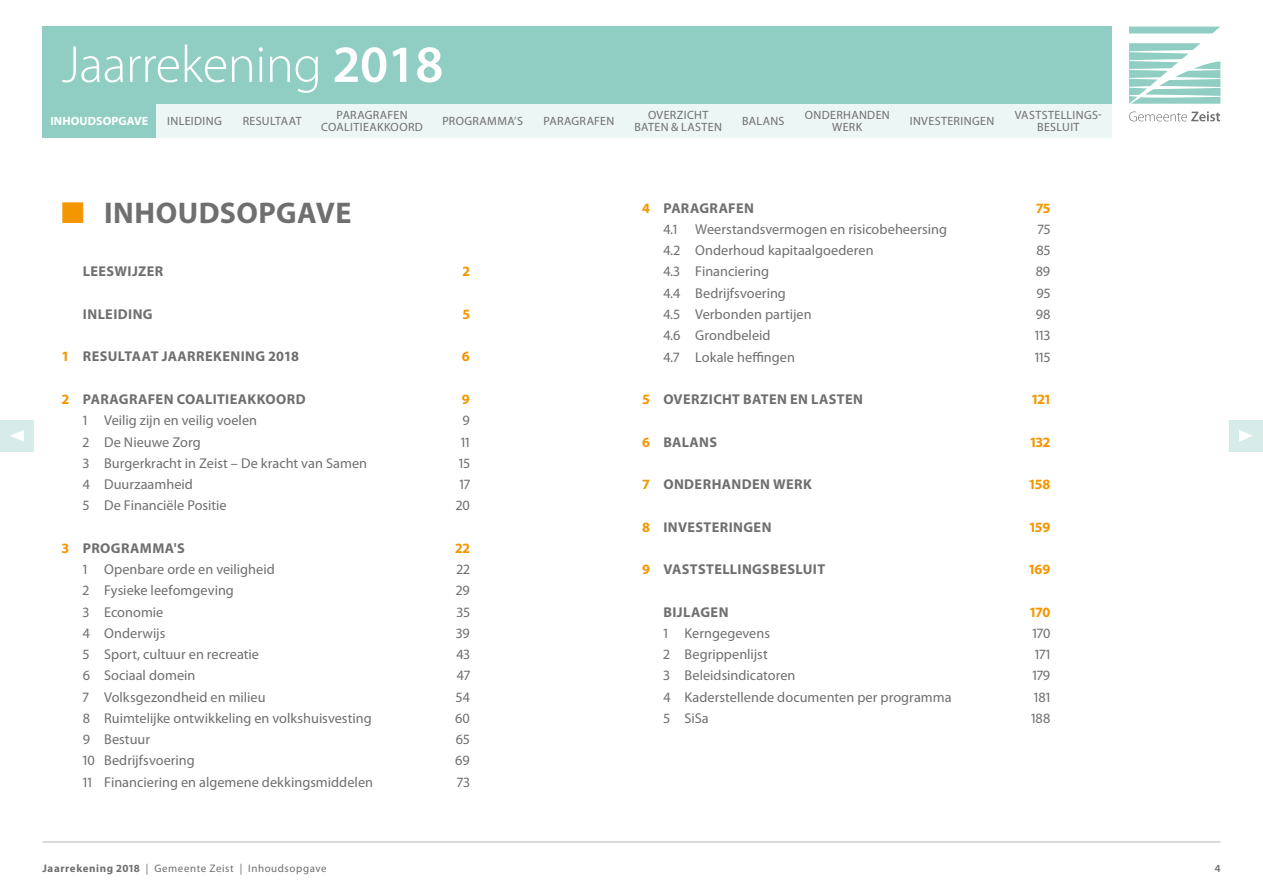
<style>
.page{position:relative;width:1263px;height:893px;background:#fff}
.page>*{position:absolute;margin:0;border:0;box-sizing:border-box;transform-origin:0 0}
.t1{font:300 52.5px "Myriad Pro";letter-spacing:-.01em;color:#fff}
.t2{font:700 30px "Myriad Pro";letter-spacing:.015em;color:#706f6f}
.t3{font:14.25px/21.3px "Myriad Pro";letter-spacing:.005em;color:#706f6f}
.t4{font:700 14.25px/21.3px "Myriad Pro";letter-spacing:.03em;color:#706f6f}
.t5{font:700 14.25px "Myriad Pro";letter-spacing:.005em;color:#f49600}
.t6{font:12px/12px "Myriad Pro";letter-spacing:.03em;color:#706f6f;text-align:center}
.t7{font:700 12px "Myriad Pro";letter-spacing:.01em;color:#fff}
.t8{font:10.95px "Myriad Pro";letter-spacing:.055em;color:#706f6f}
.t9{font:600 10.95px "Myriad Pro";color:#706f6f}
.s1{font-weight:600}
.s2{color:#f49600}
.s3{font-weight:700;color:#f49600}
.s4{font-weight:700}
.s5{font-weight:400}
</style>
<div class="page">
<div style="left:43px;top:104px;width:1069px;height:34px;background:#ecf6f4"></div>
<div style="left:43px;top:104px;width:113px;height:34px;background:#90cec3"></div>
<div style="left:43px;top:27px;width:1069px;height:77px;background:#90cec3"></div>
<div style="left:0;top:420px;width:34px;height:32px;background:#d7ece8"></div>
<div style="left:1229px;top:420px;width:34px;height:32px;background:#d7ece8"></div>
<svg style="left:1239px;top:430px;width:14px;height:12px"></svg>
<svg style="left:10px;top:430px;width:14px;height:12px"></svg>
<svg style="left:1129px;top:111px;width:91px;height:10px"></svg>
<svg style="left:1129px;top:27px;width:91px;height:6px"></svg>
<svg style="left:1129px;top:43px;width:91px;height:61px"></svg>
<hr style="left:43px;top:841px;width:1177px;height:1px;background:#bcbcbc">
<h1 class="t1" style="left:62px;top:36px;width:383px">Jaarrekening <span class="s1">2018</span></h1>
<p class="t7" style="left:50px;top:115px;width:99px">INHOUDSOPGAVE</p>
<p class="t6" style="left:167px;top:116px;width:56px">INLEIDING</p>
<p class="t6" style="left:243px;top:116px;width:60px">RESULTAAT</p>
<p class="t6" style="left:321px;top:110px;width:103px">PARAGRAFEN<br>COALITIEAKKOORD</p>
<p class="t6" style="left:634px;top:110px;width:89px">OVERZICHT<br>BATEN &amp; LASTEN</p>
<p class="t6" style="left:742px;top:116px;width:44px">BALANS</p>
<p class="t6" style="left:805px;top:110px;width:86px">ONDERHANDEN<br>WERK</p>
<p class="t6" style="left:910px;top:116px;width:86px">INVESTERINGEN</p>
<p class="t6" style="left:1015px;top:110px;width:89px">VASTSTELLINGS-<br>BESLUIT</p>
<p class="t6" style="left:442px;top:116px;width:82px">PROGRAMMA’S</p>
<p class="t6" style="left:543px;top:116px;width:72px">PARAGRAFEN</p>
<h2 class="t2" style="left:62px;top:196px;width:291px"><span class="s2">■</span> INHOUDSOPGAVE</h2>
<p class="t4" style="left:83px;top:261px;width:82px">LEESWIJZER</p>
<p class="t4" style="left:83px;top:304px;width:71px">INLEIDING</p>
<p class="t4" style="left:62px;top:346px;width:239px"><span class="s2">1</span> RESULTAAT JAARREKENING 2018</p>
<p class="t3" style="left:83px;top:389px;width:286px;text-indent:-21px"><span class="s3">2</span> <span class="s4">PARAGRAFEN COALITIEAKKOORD<br></span>1 Veilig zijn en veilig voelen<br>2 De Nieuwe Zorg<br>3 Burgerkracht in Zeist – De kracht van Samen<br>4 Duurzaamheid<br>5 De Financiële Positie</p>
<p class="t3" style="left:83px;top:538px;width:292px;text-indent:-21px"><span class="s3">3</span> <span class="s4">PROGRAMMA'S<br></span>1 Openbare orde en veiligheid<br>2 Fysieke leefomgeving<br>3 Economie<br>4 Onderwijs<br>5 Sport, cultuur en recreatie<br>6 Sociaal domein<br>7 Volksgezondheid en milieu<br>8 Ruimtelijke ontwikkeling en volkshuisvesting<br>9 Bestuur<br>10 Bedrijfsvoering<br>11 Financiering en algemene dekkingsmiddelen</p>
<p class="t5" style="left:463px;top:264px;width:9px">2</p>
<p class="t5" style="left:463px;top:306px;width:9px">5</p>
<p class="t5" style="left:462px;top:349px;width:9px">6</p>
<p class="t5" style="left:462px;top:391px;width:9px">9</p>
<p class="t3" style="left:456px;top:410px;width:15px;text-align:center">9<br>11<br>15<br>17<br>20</p>
<p class="t5" style="left:455px;top:540px;width:16px">22</p>
<p class="t3" style="left:455px;top:559px;width:16px;text-align:justify">22<br>29<br>35<br>39<br>43<br>47<br>54<br>60<br>65<br>69<br>73</p>
<p class="t4" style="left:663px;top:197px;width:92px;text-indent:-21px"><span class="s2">4</span> PARAGRAFEN<br><span class="s5">4.1</span></p>
<p class="t3" style="left:663px;top:219px;width:285px;text-indent:32px">Weerstandsvermogen en risicobeheersing<br>4.2 Onderhoud kapitaalgoederen<br>4.3 Financiering<br>4.4 Bedrijfsvoering<br>4.5 Verbonden partijen<br>4.6 Grondbeleid<br>4.7 Lokale heffingen</p>
<p class="t4" style="left:642px;top:389px;width:222px"><span class="s2">5</span> OVERZICHT BATEN EN LASTEN</p>
<p class="t4" style="left:642px;top:431px;width:77px"><span class="s2">6</span> BALANS</p>
<p class="t4" style="left:642px;top:474px;width:171px"><span class="s2">7</span> ONDERHANDEN WERK</p>
<p class="t4" style="left:642px;top:516px;width:131px"><span class="s2">8</span> INVESTERINGEN</p>
<p class="t4" style="left:642px;top:559px;width:185px"><span class="s2">9</span> VASTSTELLINGSBESLUIT</p>
<p class="t4" style="left:663px;top:601px;width:67px">BIJLAGEN</p>
<p class="t3" style="left:663px;top:623px;width:290px">1 Kerngegevens<br>2 Begrippenlijst<br>3 Beleidsindicatoren<br>4 Kaderstellende documenten per programma<br>5 SiSa</p>
<p class="t5" style="left:1036px;top:200px;width:15px">75</p>
<p class="t3" style="left:1035px;top:219px;width:17px;text-align:justify">75<br>85<br>89<br>95<br>98<br>113<br>115</p>
<p class="t5" style="left:1032px;top:391px;width:20px">121</p>
<p class="t5" style="left:1030px;top:434px;width:21px">132</p>
<p class="t5" style="left:1029px;top:476px;width:22px">158</p>
<p class="t5" style="left:1030px;top:519px;width:22px">159</p>
<p class="t5" style="left:1029px;top:561px;width:23px">169</p>
<p class="t5" style="left:1030px;top:604px;width:22px">170</p>
<p class="t3" style="left:1031px;top:623px;width:21px;text-align:justify">170<br>171<br>179<br>181<br>188</p>
<p class="t8" style="left:43px;top:862px;width:286px"><span class="s4">Jaarrekening 2018</span> | Gemeente Zeist | Inhoudsopgave</p>
<p class="t9" style="left:1215px;top:862px;width:7px">4</p>
</div>
